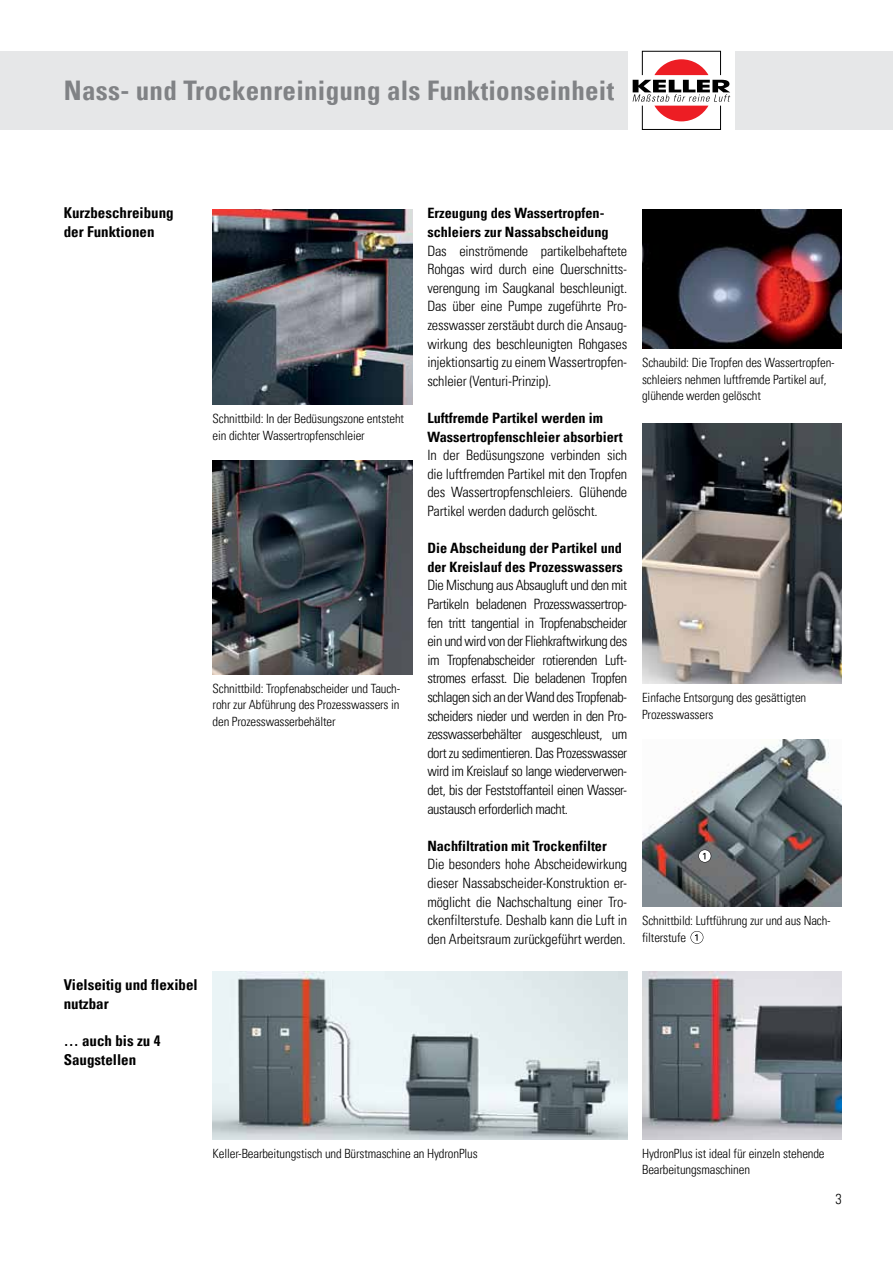
<style>
.page{position:relative;width:893px;height:1263px;background:#fff}
.page>*{position:absolute;margin:0;border:0;box-sizing:border-box;transform-origin:0 0}
.t1{font:700 condensed 27px "Univers LT Pro";letter-spacing:.01em;color:#808285}
.t2{font:700 condensed 15px/18.6px "Univers LT Pro";color:#000}
.t3{font:300 condensed 14.25px/18.6px "Univers LT Pro";letter-spacing:-.01em;color:#000;text-align:justify}
.t4{font:700 condensed 14.25px/18.6px "Univers LT Pro";color:#000}
.t5{font:300 condensed 12.75px/16.5px "Univers LT Pro";letter-spacing:-.01em;color:#000}
</style>
<div class="page">
<div style="left:0;top:51px;width:627px;height:79px;background:#e6e7e8"></div>
<div style="left:735px;top:51px;width:158px;height:79px;background:#e6e7e8"></div>
<div style="left:642px;top:105px;width:79px;height:25px;border:1px solid #000"></div>
<div style="left:642px;top:51px;width:79px;height:24px;border:1px solid #000"></div>
<svg style="left:633px;top:59px;width:97px;height:62px"></svg>
<img style="left:213px;top:209px;width:199px;height:195px">
<img style="left:642px;top:423px;width:200px;height:260px">
<img style="left:213px;top:460px;width:199px;height:214px">
<img style="left:213px;top:972px;width:414px;height:167px">
<img style="left:642px;top:972px;width:200px;height:167px">
<img style="left:642px;top:209px;width:200px;height:140px">
<img style="left:642px;top:739px;width:200px;height:168px">
<svg style="left:698px;top:849px;width:13px;height:13px"></svg>
<svg style="left:690px;top:931px;width:13px;height:13px"></svg>
<h1 class="t1" style="left:64px;top:74px;width:552px">Nass- und Trockenreinigung als Funktionseinheit</h1>
<p class="t2" style="left:64px;top:204px;width:111px">Kurzbeschreibung der Funktionen</p>
<p class="t5" style="left:213px;top:410px;width:193px">Schnittbild: In der Bedüsungszone entsteht ein dichter Wassertropfenschleier</p>
<p class="t5" style="left:213px;top:679px;width:189px;text-align:justify">Schnittbild: Tropfenabscheider und Tauch&shy;rohr zur Abführung des Prozesswassers in den Prozesswasserbehälter</p>
<p class="t2" style="left:64px;top:975px;width:135px">Vielseitig und flexibel nutzbar</p>
<p class="t2" style="left:64px;top:1031px;width:98px">… auch bis zu 4<br>Saugstellen</p>
<p class="t4" style="left:427px;top:204px;width:183px">Erzeugung des Wassertropfen&shy;schleiers zur Nassabscheidung</p>
<p class="t3" style="left:427px;top:241px;width:201px">Das einströmende partikelbehaftete Rohgas wird durch eine Querschnitts&shy;verengung im Saugkanal beschleunigt.<br>Das über eine Pumpe zugeführte Pro&shy;zesswasser zerstäubt durch die Ansaug&shy;wirkung des beschleunigten Rohgases injektionsartig zu einem Wassertropfen&shy;schleier (Venturi-Prinzip).</p>
<p class="t4" style="left:427px;top:408px;width:197px">Luftfremde Partikel werden im<br>Wassertropfenschleier absorbiert</p>
<p class="t3" style="left:427px;top:445px;width:201px">In der Bedüsungszone verbinden sich die luftfremden Partikel mit den Tropfen des Wassertropfenschleiers. Glühende Partikel werden dadurch gelöscht.</p>
<p class="t4" style="left:427px;top:539px;width:197px">Die Abscheidung der Partikel und der Kreislauf des Prozesswassers</p>
<p class="t3" style="left:427px;top:575px;width:201px">Die Mischung aus Absaugluft und den mit Partikeln beladenen Prozesswassertrop&shy;fen tritt tangential in Tropfenabscheider ein und wird von der Fliehkraftwirkung des im Tropfenabscheider rotierenden Luft&shy;stromes erfasst. Die beladenen Tropfen schlagen sich an der Wand des Tropfenab&shy;scheiders nieder und werden in den Pro&shy;zesswasserbehälter ausgeschleust, um dort zu sedimentieren. Das Prozesswasser wird im Kreislauf so lange wiederverwen&shy;det, bis der Feststoffanteil einen Wasser&shy;austausch erforderlich macht.</p>
<p class="t4" style="left:427px;top:836px;width:181px">Nachfiltration mit Trockenfilter</p>
<p class="t3" style="left:427px;top:854px;width:201px">Die besonders hohe Abscheidewirkung dieser Nassabscheider-Konstruktion er&shy;möglicht die Nachschaltung einer Tro&shy;ckenfilterstufe. Deshalb kann die Luft in den Arbeitsraum zurückgeführt werden.</p>
<p class="t5" style="left:642px;top:354px;width:194px">Schaubild: Die Tropfen des Wassertropfen&shy;schleiers nehmen luftfremde Partikel auf, glühende werden gelöscht</p>
<p class="t5" style="left:642px;top:689px;width:166px">Einfache Entsorgung des gesättigten<br>Prozesswassers</p>
<p class="t5" style="left:642px;top:912px;width:190px">Schnittbild: Luftführung zur und aus Nach&shy;filterstufe</p>
<p class="t5" style="left:213px;top:1144px;width:267px">Keller-Bearbeitungstisch und Bürstmaschine an HydronPlus</p>
<p class="t5" style="left:642px;top:1144px;width:184px">HydronPlus ist ideal für einzeln stehende<br>Bearbeitungsmaschinen</p>
<p class="t3" style="left:836px;top:1189px;width:8px">3</p>
</div>
